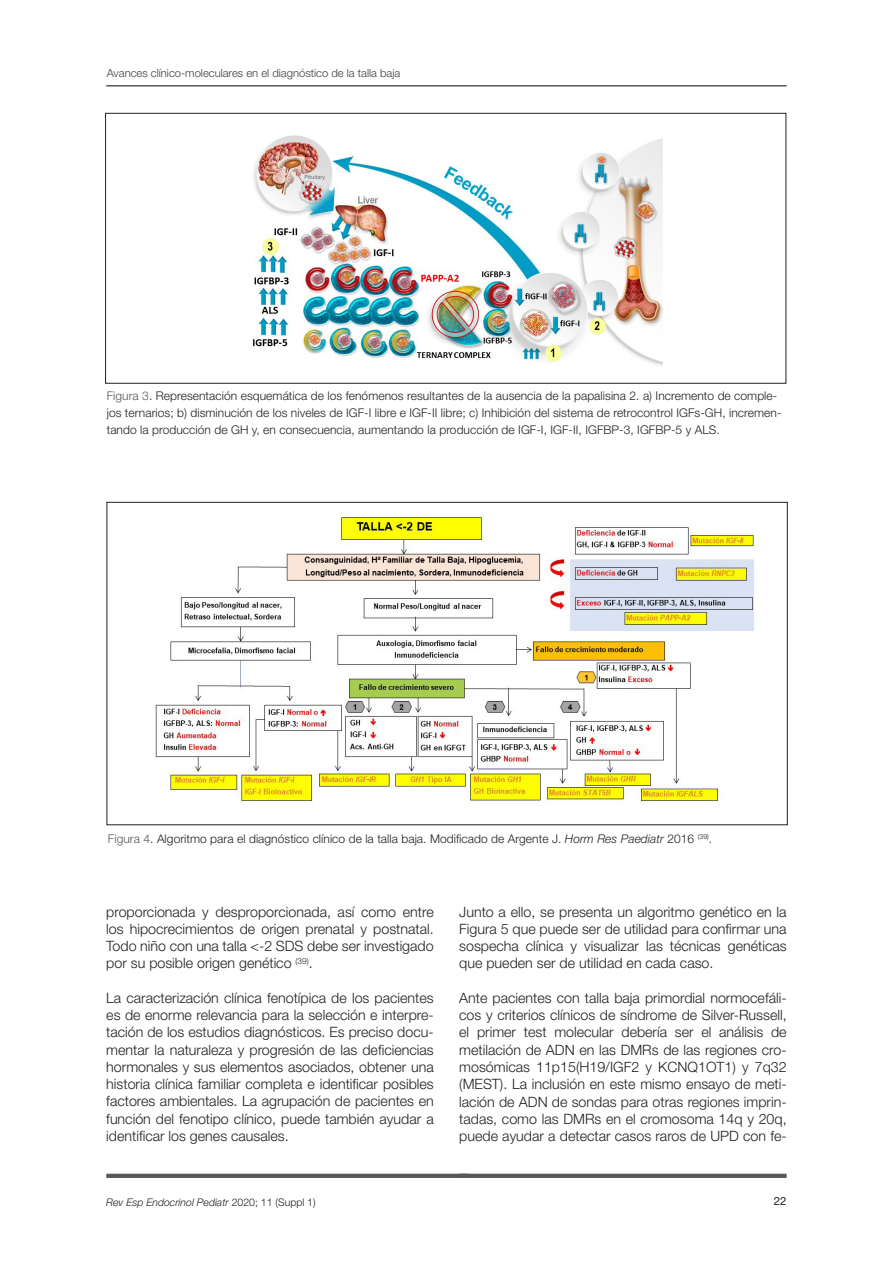
<style>
.page{position:relative;width:893px;height:1263px;background:#fff}
.page>*{position:absolute;margin:0;border:0;box-sizing:border-box;transform-origin:0 0}
.t1{font:300 14.25px/17.2px "Helvetica Neue LT Pro";color:#231f20;text-align:justify}
.t2{font:300 12px/17.2px "Helvetica Neue LT Pro";letter-spacing:.005em;color:#231f20}
.t3{font:11.4px "Helvetica Neue LT Pro";color:#231f20}
.t4{font:300 11.25px "Helvetica Neue LT Pro";color:#3e3e3f}
.t5{font:italic 300 10.5px "Helvetica Neue LT Pro";color:#231f20}
.s1{color:#57585a}
.s2{font-style:italic}
.s3{font-style:normal}
</style>
<div class="page">
<hr style="left:106px;top:1174px;width:362px;height:4px;background:#57585a">
<hr style="left:459px;top:1174px;width:328px;height:4px;background:#57585a">
<hr style="left:106px;top:85px;width:681px;height:2px;background:#57585a">
<img style="left:253px;top:135px;width:410px;height:231px">
<div style="left:105px;top:113px;width:681px;height:270px;border:1px solid #231f20"></div>
<img style="left:155px;top:516px;width:605px;height:289px">
<p class="t4" style="left:107px;top:67px;width:295px">Avances clínico-moleculares en el diagnóstico de la talla baja</p>
<p class="t2" style="left:107px;top:387px;width:676px"><span class="s1">Figura 3</span>. Representación esquemática de los fenómenos resultantes de la ausencia de la papalisina 2. a) Incremento de comple&shy;jos ternarios; b) disminución de los niveles de IGF-I libre e IGF-II libre; c) Inhibición del sistema de retrocontrol IGFs-GH, incremen&shy;tando la producción de GH y, en consecuencia, aumentando la producción de IGF-I, IGF-II, IGFBP-3, IGFBP-5 y ALS.</p>
<p class="t2" style="left:108px;top:830px;width:606px"><span class="s1">Figura 4</span>. Algoritmo para el diagnóstico clínico de la talla baja. Modificado de Argente J. <span class="s2">Horm Res Paediatr</span> 2016 <sup>(39)</sup>.</p>
<p class="t1" style="left:106px;top:903px;width:329px">proporcionada y desproporcionada, así como entre los hipocrecimientos de origen prenatal y postnatal.<br>Todo niño con una talla &lt;-2 SDS debe ser investigado por su posible origen genético <sup>(39)</sup>.</p>
<p class="t1" style="left:106px;top:989px;width:329px">La caracterización clínica fenotípica de los pacientes es de enorme relevancia para la selección e interpre&shy;tación de los estudios diagnósticos. Es preciso docu&shy;mentar la naturaleza y progresión de las deficiencias hormonales y sus elementos asociados, obtener una historia clínica familiar completa e identificar posibles factores ambientales. La agrupación de pacientes en función del fenotipo clínico, puede también ayudar a identificar los genes causales.</p>
<p class="t1" style="left:459px;top:903px;width:329px">Junto a ello, se presenta un algoritmo genético en la Figura 5 que puede ser de utilidad para confirmar una sospecha clínica y visualizar las técnicas genéticas que pueden ser de utilidad en cada caso.</p>
<p class="t1" style="left:459px;top:989px;width:329px">Ante pacientes con talla baja primordial normocefáli&shy;cos y criterios clínicos de síndrome de Silver-Russell, el primer test molecular debería ser el análisis de metilación de ADN en las DMRs de las regiones cro&shy;mosómicas 11p15(H19/IGF2 y KCNQ1OT1) y 7q32 (MEST). La inclusión en este mismo ensayo de meti&shy;lación de ADN de sondas para otras regiones imprin&shy;tadas, como las DMRs en el cromosoma 14q y 20q, puede ayudar a detectar casos raros de UPD con fe-</p>
<p class="t5" style="left:106px;top:1196px;width:211px">Rev Esp Endocrinol Pediatr <span class="s3">2020; 11 (Suppl 1)</span></p>
<p class="t3" style="left:774px;top:1194px;width:14px">22</p>
</div>
